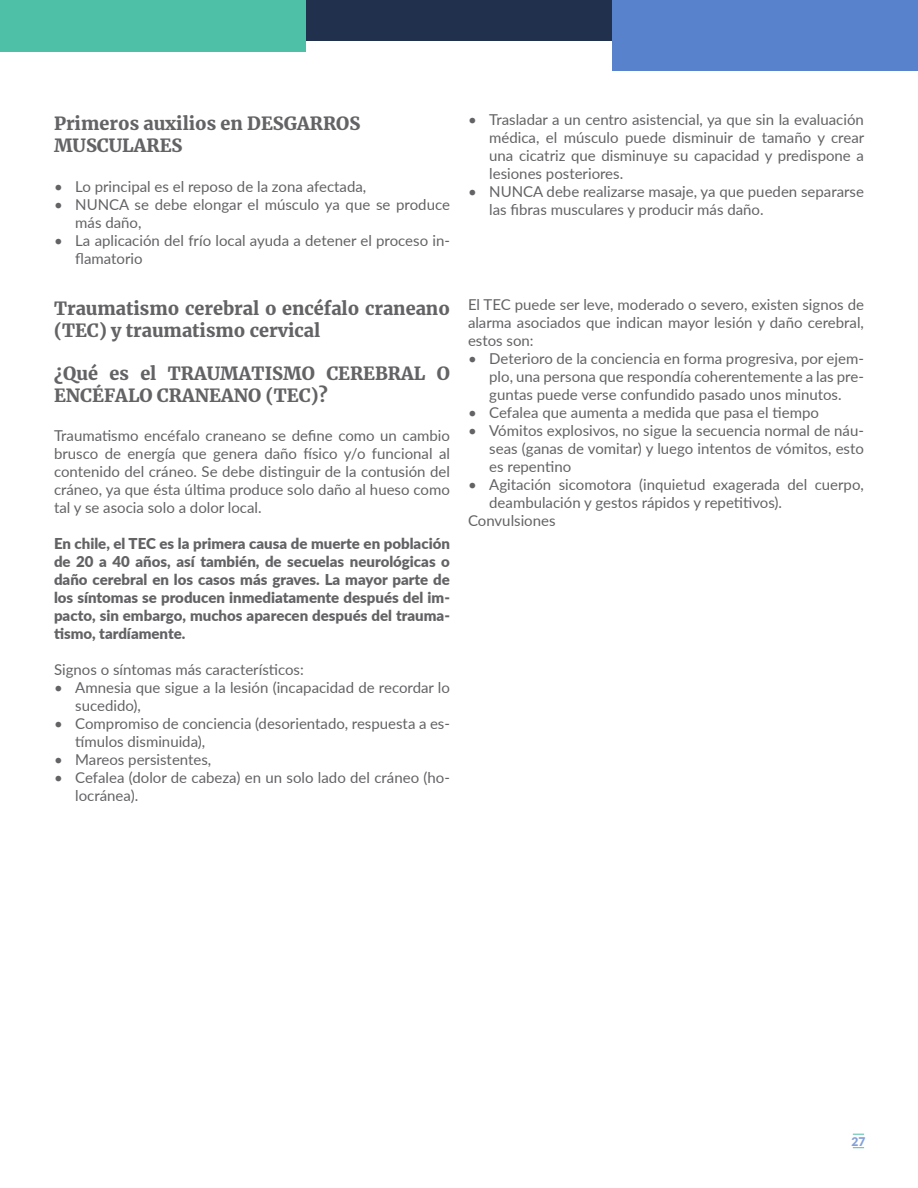
<style>
.page{position:relative;width:918px;height:1188px;background:#fff}
.page>*{position:absolute;margin:0;border:0;box-sizing:border-box;transform-origin:0 0}
.Párrafo{font:900 18px/21.6px "Merriweather";color:#636366}
.Párrafo-2{font:15px/18px "Lato";color:#636366}
.Párrafo-3{font:900 15px/18px "Lato";color:#636366;text-align:justify}
.t1{font:900 12px "Lato";color:#83a1d9}
</style>
<div class="page">
<div style="left:0;top:0;width:306px;height:52px;background:#4ec0a7"></div>
<div style="left:306px;top:0;width:306px;height:41px;background:#21304d"></div>
<div style="left:612px;top:0;width:306px;height:71px;background:#5982cc"></div>
<p class="Párrafo" style="left:54px;top:112px;width:308px">Primeros auxilios en DESGARROS</p>
<p class="Párrafo" style="left:54px;top:134px;width:130px">MUSCULARES</p>
<p class="Párrafo-2" style="left:54px;top:177px;width:314px">• Lo principal es el reposo de la zona afectada,</p>
<p class="Párrafo-2" style="left:75px;top:195px;width:376px;text-indent:-21px">• NUNCA se debe elongar el músculo ya que se produce más daño,</p>
<p class="Párrafo-2" style="left:75px;top:231px;width:376px;text-indent:-21px">• La aplicación del frío local ayuda a detener el proceso in&shy;flamatorio</p>
<p class="Párrafo" style="left:54px;top:297px;width:397px">Traumatismo cerebral o encéfalo craneano (TEC) y traumatismo cervical</p>
<p class="Párrafo" style="left:54px;top:362px;width:398px">¿Qué es el TRAUMATISMO CEREBRAL O<br>ENCÉFALO CRANEANO (TEC)?</p>
<p class="Párrafo-2" style="left:54px;top:426px;width:397px;text-align:justify">Traumatismo encéfalo craneano se define como un cambio brusco de energía que genera daño físico y/o funcional al contenido del cráneo. Se debe distinguir de la contusión del cráneo, ya que ésta última produce solo daño al hueso como tal y se asocia solo a dolor local.</p>
<p class="Párrafo-3" style="left:54px;top:534px;width:398px">En chile, el TEC es la primera causa de muerte en población de 20 a 40 años, así también, de secuelas neurológicas o daño cerebral en los casos más graves. La mayor parte de los síntomas se producen inmediatamente después del im&shy;pacto, sin embargo, muchos aparecen después del trauma&shy;tismo, tardíamente.</p>
<p class="Párrafo-2" style="left:54px;top:660px;width:251px">Signos o síntomas más característicos:</p>
<p class="Párrafo-2" style="left:75px;top:678px;width:376px;text-indent:-21px">• Amnesia que sigue a la lesión (incapacidad de recordar lo sucedido),</p>
<p class="Párrafo-2" style="left:75px;top:714px;width:376px;text-indent:-21px">• Compromiso de conciencia (desorientado, respuesta a es&shy;tímulos disminuida),</p>
<p class="Párrafo-2" style="left:54px;top:750px;width:159px">• Mareos persistentes,</p>
<p class="Párrafo-2" style="left:75px;top:768px;width:376px;text-indent:-21px">• Cefalea (dolor de cabeza) en un solo lado del cráneo (ho&shy;locránea).</p>
<p class="Párrafo-2" style="left:489px;top:110px;width:377px;text-align:justify;text-indent:-21px">• Trasladar a un centro asistencial, ya que sin la evaluación médica, el músculo puede disminuir de tamaño y crear una cicatriz que disminuye su capacidad y predispone a lesiones posteriores.</p>
<p class="Párrafo-2" style="left:489px;top:182px;width:376px;text-indent:-21px">• NUNCA debe realizarse masaje, ya que pueden separarse las fibras musculares y producir más daño.</p>
<p class="Párrafo-2" style="left:468px;top:295px;width:398px;text-align:justify">El TEC puede ser leve, moderado o severo, existen signos de alarma asociados que indican mayor lesión y daño cerebral, estos son:</p>
<p class="Párrafo-2" style="left:489px;top:349px;width:376px;text-align:justify;text-indent:-21px">• Deterioro de la conciencia en forma progresiva, por ejem&shy;plo, una persona que respondía coherentemente a las pre&shy;guntas puede verse confundido pasado unos minutos.</p>
<p class="Párrafo-2" style="left:468px;top:403px;width:353px">• Cefalea que aumenta a medida que pasa el tiempo</p>
<p class="Párrafo-2" style="left:489px;top:421px;width:376px;text-align:justify;text-indent:-21px">• Vómitos explosivos, no sigue la secuencia normal de náu&shy;seas (ganas de vomitar) y luego intentos de vómitos, esto es repentino</p>
<p class="Párrafo-2" style="left:489px;top:475px;width:376px;text-indent:-21px">• Agitación sicomotora (inquietud exagerada del cuerpo, deambulación y gestos rápidos y repetitivos).</p>
<p class="Párrafo-2" style="left:468px;top:511px;width:89px">Convulsiones</p>
<p class="t1" style="left:852px;top:1133px;width:15px">27</p>
</div>
